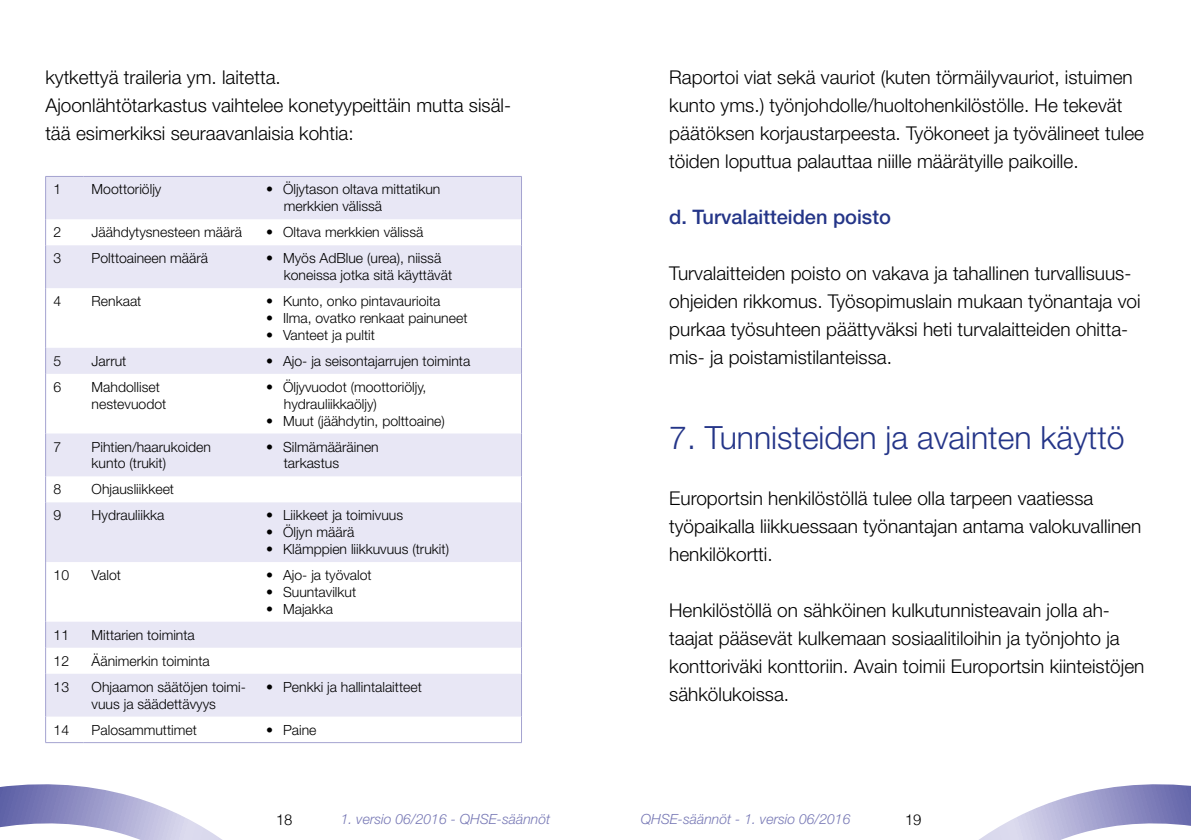
<style>
.page{position:relative;width:1191px;height:840px;background:#fff}
.page>*{position:absolute;margin:0;border:0;box-sizing:border-box;transform-origin:0 0}
.t1{font:300 32px "Helvetica Neue LT Pro";color:#243588}
.t2{font:500 20px "Helvetica Neue LT Pro";color:#243588}
.t3{font:300 19px/28px "Helvetica Neue LT Pro";color:#000}
.t4{font:300 15px "Helvetica";color:#000}
.t5{font:300 14px/16.8px "Helvetica Neue LT Pro";color:#000}
.t6{font:italic 300 14px "Helvetica Neue LT Pro";color:#7778b5}
</style>
<div class="page">
<svg style="left:980px;top:784px;width:211px;height:55px"></svg>
<svg style="left:0;top:716px;width:306px;height:123px"></svg>
<svg style="left:46px;top:177px;width:475px;height:539px;fill:#e8e7f5"></svg>
<hr style="left:45px;top:176px;width:39px;height:1px;background:#a4a3d0">
<hr style="left:45px;top:177px;width:1px;height:42px;background:#a4a3d0">
<hr style="left:84px;top:176px;width:174px;height:1px;background:#a4a3d0">
<hr style="left:258px;top:176px;width:264px;height:1px;background:#a4a3d0">
<hr style="left:521px;top:177px;width:1px;height:42px;background:#a4a3d0">
<svg style="left:45px;top:219px;width:1px;height:26px"></svg>
<svg style="left:521px;top:219px;width:1px;height:26px"></svg>
<hr style="left:45px;top:245px;width:1px;height:43px;background:#a4a3d0">
<hr style="left:521px;top:245px;width:1px;height:43px;background:#a4a3d0">
<hr style="left:45px;top:288px;width:1px;height:59px;background:#a4a3d0">
<hr style="left:521px;top:288px;width:1px;height:59px;background:#a4a3d0">
<svg style="left:45px;top:347px;width:1px;height:26px"></svg>
<svg style="left:521px;top:347px;width:1px;height:26px"></svg>
<hr style="left:45px;top:373px;width:1px;height:60px;background:#a4a3d0">
<hr style="left:521px;top:373px;width:1px;height:60px;background:#a4a3d0">
<hr style="left:45px;top:433px;width:1px;height:43px;background:#a4a3d0">
<hr style="left:521px;top:433px;width:1px;height:43px;background:#a4a3d0">
<svg style="left:45px;top:476px;width:1px;height:26px"></svg>
<svg style="left:521px;top:476px;width:1px;height:26px"></svg>
<hr style="left:45px;top:502px;width:1px;height:59px;background:#a4a3d0">
<hr style="left:521px;top:502px;width:1px;height:59px;background:#a4a3d0">
<hr style="left:45px;top:561px;width:1px;height:60px;background:#a4a3d0">
<hr style="left:521px;top:561px;width:1px;height:60px;background:#a4a3d0">
<svg style="left:45px;top:621px;width:1px;height:52px"></svg>
<svg style="left:521px;top:621px;width:1px;height:52px"></svg>
<hr style="left:45px;top:673px;width:1px;height:43px;background:#a4a3d0">
<hr style="left:521px;top:673px;width:1px;height:43px;background:#a4a3d0">
<svg style="left:45px;top:716px;width:1px;height:25px"></svg>
<svg style="left:521px;top:716px;width:1px;height:25px"></svg>
<hr style="left:45px;top:741px;width:39px;height:1px;background:#a4a3d0">
<hr style="left:84px;top:741px;width:174px;height:1px;background:#a4a3d0">
<hr style="left:258px;top:741px;width:264px;height:1px;background:#a4a3d0">
<p class="t3" style="left:45px;top:63px;width:467px">kytkettyä traileria ym. laitetta.<br>Ajoonlähtötarkastus vaihtelee konetyypeittäin mutta sisäl&shy;tää esimerkiksi seuraavanlaisia kohtia:</p>
<p class="t5" style="left:54px;top:181px;width:9px">1</p>
<p class="t5" style="left:92px;top:181px;width:71px">Moottoriöljy</p>
<p class="t5" style="left:284px;top:181px;width:158px;text-indent:-18px">• Öljytason oltava mittatikun merkkien välissä</p>
<p class="t5" style="left:54px;top:223px;width:9px">2</p>
<p class="t5" style="left:92px;top:223px;width:152px">Jäähdytysnesteen määrä</p>
<p class="t5" style="left:266px;top:223px;width:159px">• Oltava merkkien välissä</p>
<p class="t5" style="left:54px;top:249px;width:9px">3</p>
<p class="t5" style="left:92px;top:249px;width:118px">Polttoaineen määrä</p>
<p class="t5" style="left:284px;top:249px;width:170px;text-indent:-18px">• Myös AdBlue (urea), niissä koneissa jotka sitä käyttävät</p>
<p class="t5" style="left:54px;top:292px;width:9px">4</p>
<p class="t5" style="left:92px;top:292px;width:51px">Renkaat</p>
<p class="t5" style="left:266px;top:292px;width:176px">• Kunto, onko pintavaurioita</p>
<p class="t5" style="left:266px;top:309px;width:203px">• Ilma, ovatko renkaat painuneet</p>
<p class="t5" style="left:266px;top:326px;width:110px">• Vanteet ja pultit</p>
<p class="t5" style="left:54px;top:352px;width:9px">5</p>
<p class="t5" style="left:92px;top:352px;width:36px">Jarrut</p>
<p class="t5" style="left:266px;top:352px;width:206px">• Ajo- ja seisontajarrujen toiminta</p>
<p class="t5" style="left:54px;top:378px;width:9px">6</p>
<p class="t5" style="left:92px;top:378px;width:76px">Mahdolliset nestevuodot</p>
<p class="t5" style="left:284px;top:378px;width:144px;text-indent:-18px">• Öljyvuodot (moottoriöljy, hydrauliikkaöljy)</p>
<p class="t5" style="left:266px;top:411px;width:180px">• Muut (jäähdytin, polttoaine)</p>
<p class="t5" style="left:54px;top:437px;width:9px">7</p>
<p class="t5" style="left:92px;top:437px;width:121px">Pihtien/haarukoiden kunto (trukit)</p>
<p class="t5" style="left:284px;top:437px;width:96px;text-indent:-18px">• Silmämääräinen tarkastus</p>
<p class="t5" style="left:54px;top:480px;width:9px">8</p>
<p class="t5" style="left:92px;top:480px;width:84px">Ohjausliikkeet</p>
<p class="t5" style="left:54px;top:506px;width:9px">9</p>
<p class="t5" style="left:92px;top:506px;width:74px">Hydrauliikka</p>
<p class="t5" style="left:266px;top:506px;width:139px">• Liikkeet ja toimivuus</p>
<p class="t5" style="left:266px;top:523px;width:90px">• Öljyn määrä</p>
<p class="t5" style="left:266px;top:540px;width:184px">• Klämppien liikkuvuus (trukit)</p>
<p class="t5" style="left:54px;top:566px;width:17px">10</p>
<p class="t5" style="left:92px;top:566px;width:31px">Valot</p>
<p class="t5" style="left:266px;top:566px;width:107px">• Ajo- ja työvalot</p>
<p class="t5" style="left:266px;top:583px;width:92px">• Suuntavilkut</p>
<p class="t5" style="left:266px;top:599px;width:69px">• Majakka</p>
<p class="t5" style="left:54px;top:625px;width:17px">11</p>
<p class="t5" style="left:92px;top:625px;width:105px">Mittarien toiminta</p>
<p class="t5" style="left:54px;top:651px;width:17px">12</p>
<p class="t5" style="left:92px;top:651px;width:120px">Äänimerkin toiminta</p>
<p class="t5" style="left:54px;top:677px;width:17px">13</p>
<p class="t5" style="left:92px;top:677px;width:156px">Ohjaamon säätöjen toimi&shy;vuus ja säädettävyys</p>
<p class="t5" style="left:266px;top:677px;width:157px">• Penkki ja hallintalaitteet</p>
<p class="t5" style="left:54px;top:720px;width:17px">14</p>
<p class="t5" style="left:92px;top:720px;width:107px">Palosammuttimet</p>
<p class="t5" style="left:266px;top:720px;width:52px">• Paine</p>
<p class="t3" style="left:669px;top:63px;width:476px">Raportoi viat sekä vauriot (kuten törmäilyvauriot, istuimen kunto yms.) työnjohdolle/huoltohenkilöstölle. He tekevät päätöksen korjaustarpeesta. Työkoneet ja työvälineet tulee töiden loputtua palauttaa niille määrätyille paikoille.</p>
<p class="t2" style="left:669px;top:205px;width:223px">d. Turvalaitteiden poisto</p>
<p class="t3" style="left:669px;top:259px;width:473px">Turvalaitteiden poisto on vakava ja tahallinen turvallisuus&shy;ohjeiden rikkomus. Työsopimuslain mukaan työnantaja voi purkaa työsuhteen päättyväksi heti turvalaitteiden ohitta&shy;mis- ja poistamistilanteissa.</p>
<h1 class="t1" style="left:669px;top:417px;width:457px">7. Tunnisteiden ja avainten käyttö</h1>
<p class="t3" style="left:669px;top:483px;width:473px">Europortsin henkilöstöllä tulee olla tarpeen vaatiessa työpaikalla liikkuessaan työnantajan antama valokuvallinen henkilökortti.</p>
<p class="t3" style="left:669px;top:595px;width:477px">Henkilöstöllä on sähköinen kulkutunnisteavain jolla ah&shy;taajat pääsevät kulkemaan sosiaalitiloihin ja työnjohto ja konttoriväki konttoriin. Avain toimii Europortsin kiinteistöjen sähkölukoissa.</p>
<p class="t4" style="left:276px;top:806px;width:18px">18</p>
<p class="t6" style="left:341px;top:810px;width:211px">1. versio 06/2016 - QHSE-säännöt</p>
<p class="t6" style="left:641px;top:810px;width:211px">QHSE-säännöt - 1. versio 06/2016</p>
<p class="t4" style="left:904px;top:806px;width:18px">19</p>
</div>
